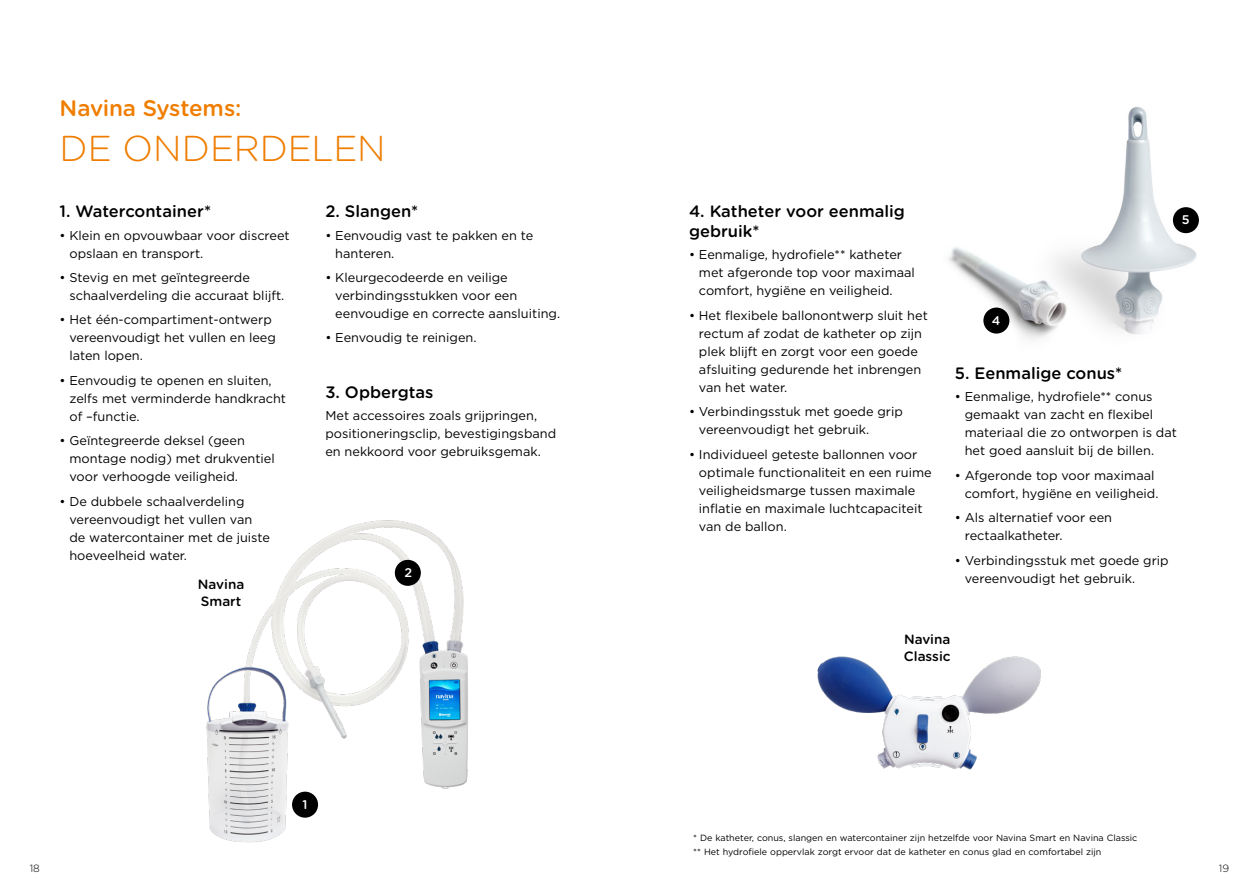
<style>
.page{position:relative;width:1259px;height:893px;background:#fff}
.page>*{position:absolute;margin:0;border:0;box-sizing:border-box;transform-origin:0 0}
.t1{font:300 36px "Gotham Rounded";color:#ef7d00}
.t2{font:500 22.5px "Gotham Rounded";letter-spacing:-.005em;color:#ef7d00}
.t3{font:500 16.5px/19.8px "Gotham Rounded";color:#000}
.t4{font:500 13.5px/16.5px "Gotham Rounded";color:#000}
.t5{font:12.75px/18px "Gotham";color:#000}
.t6{font:500 12.6px "Gotham Rounded";color:#fff}
.t7{font:300 10.5px "Gotham Rounded";color:#000}
.t8{font:9px/13.5px "Gotham";color:#000}
</style>
<div class="page">
<img style="left:948px;top:106px;width:251px;height:234px">
<img style="left:817px;top:656px;width:224px;height:114px">
<div style="left:983px;top:308px;width:26px;height:26px;background:#000;border-radius:50%"></div>
<img style="left:206px;top:520px;width:262px;height:323px">
<div style="left:395px;top:560px;width:26px;height:26px;background:#000;border-radius:50%"></div>
<div style="left:292px;top:792px;width:26px;height:26px;background:#000;border-radius:50%"></div>
<div style="left:1173px;top:207px;width:26px;height:26px;background:#000;border-radius:50%"></div>
<h2 class="t2" style="left:60px;top:92px;width:183px">Navina Systems:</h2>
<h1 class="t1" style="left:60px;top:124px;width:327px">DE ONDERDELEN</h1>
<p class="t3" style="left:60px;top:201px;width:153px">1. Watercontainer*</p>
<p class="t5" style="left:69px;top:226px;width:222px;text-indent:-10px">• Klein en opvouwbaar voor discreet opslaan en transport.</p>
<p class="t5" style="left:69px;top:268px;width:216px;text-indent:-10px">• Stevig en met geïntegreerde schaalverdeling die accuraat blijft.</p>
<p class="t5" style="left:69px;top:311px;width:208px;text-indent:-10px">• Het één-compartiment-ontwerp vereenvoudigt het vullen en leeg laten lopen.</p>
<p class="t5" style="left:69px;top:371px;width:218px;text-indent:-10px">• Eenvoudig te openen en sluiten, zelfs met verminderde handkracht of –functie.</p>
<p class="t5" style="left:69px;top:431px;width:207px;text-indent:-10px">• Geïntegreerde deksel (geen montage nodig) met drukventiel voor verhoogde veiligheid.</p>
<p class="t5" style="left:69px;top:492px;width:202px;text-indent:-10px">• De dubbele schaalverdeling vereenvoudigt het vullen van de watercontainer met de juiste hoeveelheid water.</p>
<p class="t4" style="left:198px;top:575px;width:48px">Navina<br>Smart</p>
<p class="t3" style="left:325px;top:201px;width:94px">2. Slangen*</p>
<p class="t5" style="left:335px;top:226px;width:199px;text-indent:-10px">• Eenvoudig vast te pakken en te hanteren.</p>
<p class="t5" style="left:335px;top:268px;width:226px;text-indent:-10px">• Kleurgecodeerde en veilige verbindingsstukken voor een eenvoudige en correcte aansluiting.</p>
<p class="t5" style="left:325px;top:329px;width:153px">• Eenvoudig te reinigen.</p>
<p class="t3" style="left:325px;top:382px;width:110px">3. Opbergtas</p>
<p class="t5" style="left:325px;top:406px;width:232px">Met accessoires zoals grijpringen, positioneringsclip, bevestigingsband en nekkoord voor gebruiksgemak.</p>
<p class="t6" style="left:404px;top:563px;width:9px">2</p>
<p class="t6" style="left:302px;top:795px;width:6px">1</p>
<p class="t3" style="left:689px;top:201px;width:217px">4. Katheter voor eenmalig gebruik*</p>
<p class="t5" style="left:699px;top:246px;width:217px;text-indent:-10px">• Eenmalige, hydrofiele** katheter met afgeronde top voor maximaal comfort, hygiëne en veiligheid.</p>
<p class="t5" style="left:699px;top:306px;width:230px;text-indent:-10px">• Het flexibele ballonontwerp sluit het rectum af zodat de katheter op zijn plek blijft en zorgt voor een goede afsluiting gedurende het inbrengen van het water.</p>
<p class="t5" style="left:699px;top:402px;width:205px;text-indent:-10px">• Verbindingsstuk met goede grip vereenvoudigt het gebruik.</p>
<p class="t5" style="left:699px;top:445px;width:234px;text-indent:-10px">• Individueel geteste ballonnen voor optimale functionaliteit en een ruime veiligheidsmarge tussen maximale inflatie en maximale luchtcapaciteit van de ballon.</p>
<p class="t6" style="left:992px;top:311px;width:10px">4</p>
<p class="t6" style="left:1181px;top:211px;width:9px">5</p>
<p class="t3" style="left:955px;top:363px;width:169px">5. Eenmalige conus*</p>
<p class="t5" style="left:964px;top:388px;width:214px;text-indent:-10px">• Eenmalige, hydrofiele** conus gemaakt van zacht en flexibel materiaal die zo ontworpen is dat het goed aansluit bij de billen.</p>
<p class="t5" style="left:964px;top:466px;width:195px;text-indent:-10px">• Afgeronde top voor maximaal comfort, hygiëne en veiligheid.</p>
<p class="t5" style="left:964px;top:508px;width:149px;text-indent:-10px">• Als alternatief voor een rectaalkatheter.</p>
<p class="t5" style="left:964px;top:551px;width:205px;text-indent:-10px">• Verbindingsstuk met goede grip vereenvoudigt het gebruik.</p>
<p class="t4" style="left:904px;top:631px;width:48px">Navina<br>Classic</p>
<p class="t8" style="left:693px;top:831px;width:445px">* De katheter, conus, slangen en watercontainer zijn hetzelfde voor Navina Smart en Navina Classic ** Het hydrofiele oppervlak zorgt ervoor dat de katheter en conus glad en comfortabel zijn</p>
<p class="t7" style="left:30px;top:861px;width:12px">18</p>
<p class="t7" style="left:1219px;top:861px;width:12px">19</p>
</div>
